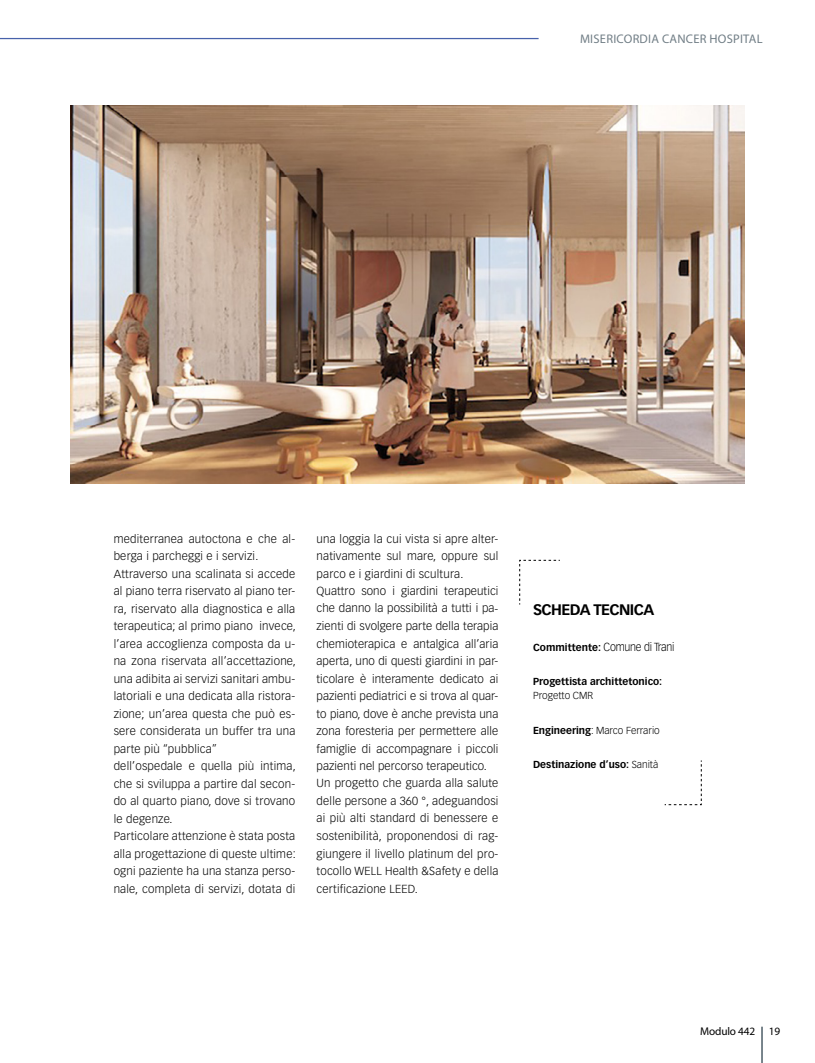
<style>
.page{position:relative;width:815px;height:1063px;background:#fff}
.page>*{position:absolute;margin:0;border:0;box-sizing:border-box;transform-origin:0 0}
.t1{font:700 15px "Vectora LT Std";letter-spacing:-.04em;color:#000}
.t2{font:12.5px "Myriad Pro";letter-spacing:.02em;color:#717e86}
.t3{font:300 11.5px/17.5px "Vectora LT Std";letter-spacing:.02em;color:#000}
.t4{font:300 11.5px "Vectora LT Std";letter-spacing:-.02em;color:#000;scale:.92 1}
.t5{font:11.25px "Myriad Pro";letter-spacing:-.015em;color:#000}
.t6{font:700 10px "Vectora LT Std";color:#000}
.t7{font:300 10px "Vectora LT Std";color:#000}
.s1{font-weight:700;font-size:10px}
.s2{font-weight:700}
.s3{font-weight:300}
</style>
<div class="page">
<hr style="left:761px;top:1027px;width:2px;height:36px;background:#717e86">
<hr style="left:0;top:38px;width:539px;height:1px;background:#4762ab">
<svg style="left:519px;top:560px;width:41px;height:45px"></svg>
<svg style="left:664px;top:760px;width:38px;height:45px"></svg>
<img style="left:71px;top:105px;width:673px;height:379px">
<p class="t2" style="left:580px;top:31px;width:184px">MISERICORDIA CANCER HOSPITAL</p>
<p class="t3" style="left:114px;top:530px;width:184px">mediterranea autoctona e che al&shy;berga i parcheggi e i servizi.<br>Attraverso una scalinata si accede al piano terra riservato al piano ter&shy;ra, riservato alla diagnostica e alla terapeutica; al primo piano invece, l’area accoglienza composta da u&shy;na zona riservata all’accettazione, una adibita ai servizi sanitari ambu&shy;latoriali e una dedicata alla ristora&shy;zione; un’area questa che può es&shy;sere considerata un buffer tra una parte più “pubblica”<br>dell’ospedale e quella più intima, che si sviluppa a partire dal secon&shy;do al quarto piano, dove si trovano le degenze.<br>Particolare attenzione è stata posta alla progettazione di queste ultime: ogni paziente ha una stanza perso&shy;nale, completa di servizi, dotata di</p>
<p class="t3" style="left:317px;top:530px;width:183px">una loggia la cui vista si apre alter&shy;nativamente sul mare, oppure sul parco e i giardini di scultura.<br>Quattro sono i giardini terapeutici che danno la possibilità a tutti i pa&shy;zienti di svolgere parte della terapia chemioterapica e antalgica all’aria aperta, uno di questi giardini in par&shy;ticolare è interamente dedicato ai pazienti pediatrici e si trova al quar&shy;to piano, dove è anche prevista una zona foresteria per permettere alle famiglie di accompagnare i piccoli pazienti nel percorso terapeutico.<br>Un progetto che guarda alla salute delle persone a 360 °, adeguandosi ai più alti standard di benessere e sostenibilità, proponendosi di rag&shy;giungere il livello platinum del pro&shy;tocollo WELL Health &amp;Safety e della certificazione LEED.</p>
<h1 class="t1" style="left:533px;top:601px;width:123px">SCHEDA TECNICA</h1>
<p class="t4" style="left:533px;top:640px;width:155px"><span class="s1">Committente:</span> Comune di Trani</p>
<p class="t6" style="left:533px;top:676px;width:131px">Progettista archittetonico:</p>
<p class="t7" style="left:533px;top:690px;width:62px">Progetto CMR</p>
<p class="t7" style="left:533px;top:724px;width:128px"><span class="s2">Engineering</span>: Marco Ferrario</p>
<p class="t6" style="left:533px;top:758px;width:127px">Destinazione d’uso: <span class="s3">Sanità</span></p>
<p class="t5" style="left:700px;top:1025px;width:82px">Modulo 442 19</p>
</div>
